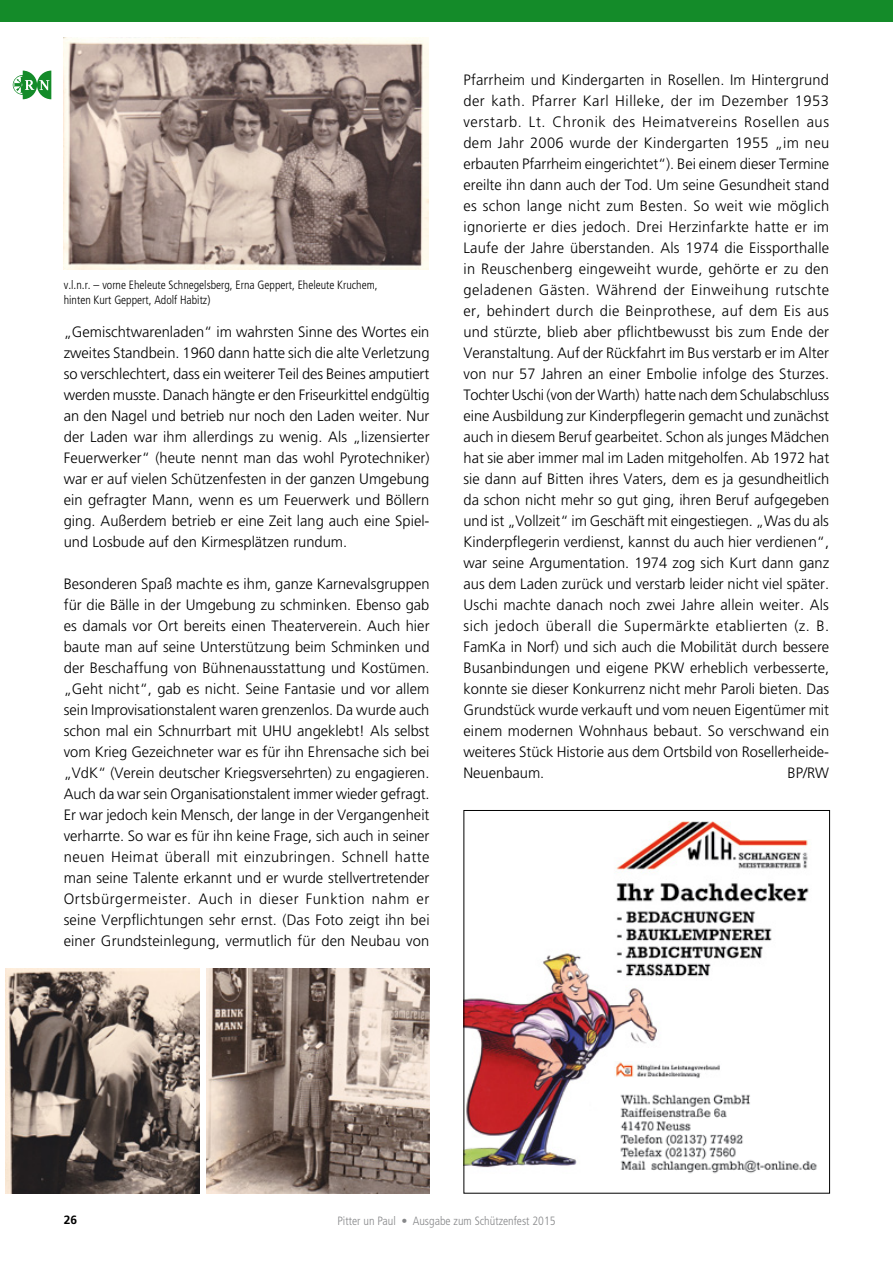
<style>
.page{position:relative;width:893px;height:1263px;background:#fff}
.page>*{position:absolute;margin:0;border:0;box-sizing:border-box;transform-origin:0 0}
.t1{font:300 15px/21px "Frutiger";color:#000;text-align:justify}
.t2{font:300 condensed 12px/15.8px "Frutiger";color:#000}
.t3{font:300 condensed 12px "Frutiger";color:#87888a}
.t4{font:700 12px "Frutiger";color:#000}
</style>
<div class="page">
<div style="left:0;top:0;width:893px;height:21px;background:#148b29"></div>
<img style="left:6px;top:968px;width:194px;height:225px">
<img style="left:206px;top:968px;width:223px;height:225px">
<img style="left:63px;top:37px;width:365px;height:233px">
<img style="left:465px;top:953px;width:192px;height:215px">
<img style="left:607px;top:821px;width:202px;height:159px">
<img style="left:607px;top:1084px;width:210px;height:90px">
<img style="left:607px;top:1061px;width:113px;height:18px">
<div style="left:463px;top:810px;width:367px;height:383px;border:1px solid #000"></div>
<svg style="left:13px;top:71px;width:38px;height:28px"></svg>
<p class="t2" style="left:64px;top:277px;width:315px">v.l.n.r. – vorne Eheleute Schnegelsberg, Erna Geppert, Eheleute Kruchem, hinten Kurt Geppert, Adolf Habitz)</p>
<p class="t1" style="left:64px;top:321px;width:367px">„Gemischtwarenladen“ im wahrsten Sinne des Wortes ein zweites Standbein. 1960 dann hatte sich die alte Verletzung so verschlechtert, dass ein weiterer Teil des Beines amputiert werden musste. Danach hängte er den Friseurkittel endgültig an den Nagel und betrieb nur noch den Laden weiter. Nur der Laden war ihm allerdings zu wenig. Als „lizensierter Feuerwerker“ (heute nennt man das wohl Pyrotechniker) war er auf vielen Schützenfesten in der ganzen Umgebung ein gefragter Mann, wenn es um Feuerwerk und Böllern ging. Außerdem betrieb er eine Zeit lang auch eine Spiel&shy;und Losbude auf den Kirmesplätzen rundum.</p>
<p class="t1" style="left:64px;top:573px;width:367px">Besonderen Spaß machte es ihm, ganze Karnevalsgruppen für die Bälle in der Umgebung zu schminken. Ebenso gab es damals vor Ort bereits einen Theaterverein. Auch hier baute man auf seine Unterstützung beim Schminken und der Beschaffung von Bühnenausstattung und Kostümen. „Geht nicht“, gab es nicht. Seine Fantasie und vor allem sein Improvisationstalent waren grenzenlos. Da wurde auch schon mal ein Schnurrbart mit UHU angeklebt! Als selbst vom Krieg Gezeichneter war es für ihn Ehrensache sich bei „VdK“ (Verein deutscher Kriegsversehrten) zu engagieren.<br>Auch da war sein Organisationstalent immer wieder gefragt.<br>Er war jedoch kein Mensch, der lange in der Vergangenheit verharrte. So war es für ihn keine Frage, sich auch in seiner neuen Heimat überall mit einzubringen. Schnell hatte man seine Talente erkannt und er wurde stellvertretender Ortsbürgermeister. Auch in dieser Funktion nahm er seine Verpflichtungen sehr ernst. (Das Foto zeigt ihn bei einer Grundsteinlegung, vermutlich für den Neubau von</p>
<p class="t1" style="left:463px;top:69px;width:367px">Pfarrheim und Kindergarten in Rosellen. Im Hintergrund der kath. Pfarrer Karl Hilleke, der im Dezember 1953 verstarb. Lt. Chronik des Heimatvereins Rosellen aus dem Jahr 2006 wurde der Kindergarten 1955 „im neu erbauten Pfarrheim eingerichtet“). Bei einem dieser Termine ereilte ihn dann auch der Tod. Um seine Gesundheit stand es schon lange nicht zum Besten. So weit wie möglich ignorierte er dies jedoch. Drei Herzinfarkte hatte er im Laufe der Jahre überstanden. Als 1974 die Eissporthalle in Reuschenberg eingeweiht wurde, gehörte er zu den geladenen Gästen. Während der Einweihung rutschte er, behindert durch die Beinprothese, auf dem Eis aus und stürzte, blieb aber pflichtbewusst bis zum Ende der Veranstaltung. Auf der Rückfahrt im Bus verstarb er im Alter von nur 57 Jahren an einer Embolie infolge des Sturzes.<br>Tochter Uschi (von der Warth) hatte nach dem Schulabschluss eine Ausbildung zur Kinderpflegerin gemacht und zunächst auch in diesem Beruf gearbeitet. Schon als junges Mädchen hat sie aber immer mal im Laden mitgeholfen. Ab 1972 hat sie dann auf Bitten ihres Vaters, dem es ja gesundheitlich da schon nicht mehr so gut ging, ihren Beruf aufgegeben und ist „Vollzeit“ im Geschäft mit eingestiegen. „Was du als Kinderpflegerin verdienst, kannst du auch hier verdienen“, war seine Argumentation. 1974 zog sich Kurt dann ganz aus dem Laden zurück und verstarb leider nicht viel später.<br>Uschi machte danach noch zwei Jahre allein weiter. Als sich jedoch überall die Supermärkte etablierten (z. B.<br>FamKa in Norf) und sich auch die Mobilität durch bessere Busanbindungen und eigene PKW erheblich verbesserte, konnte sie dieser Konkurrenz nicht mehr Paroli bieten. Das Grundstück wurde verkauft und vom neuen Eigentümer mit einem modernen Wohnhaus bebaut. So verschwand ein weiteres Stück Historie aus dem Ortsbild von Rosellerheide-Neuenbaum.</p>
<p class="t1" style="left:787px;top:762px;width:43px">BP/RW</p>
<p class="t4" style="left:64px;top:1213px;width:15px">26</p>
<p class="t3" style="left:337px;top:1214px;width:220px">Pitter un Paul • Ausgabe zum Schützenfest 2015</p>
</div>
